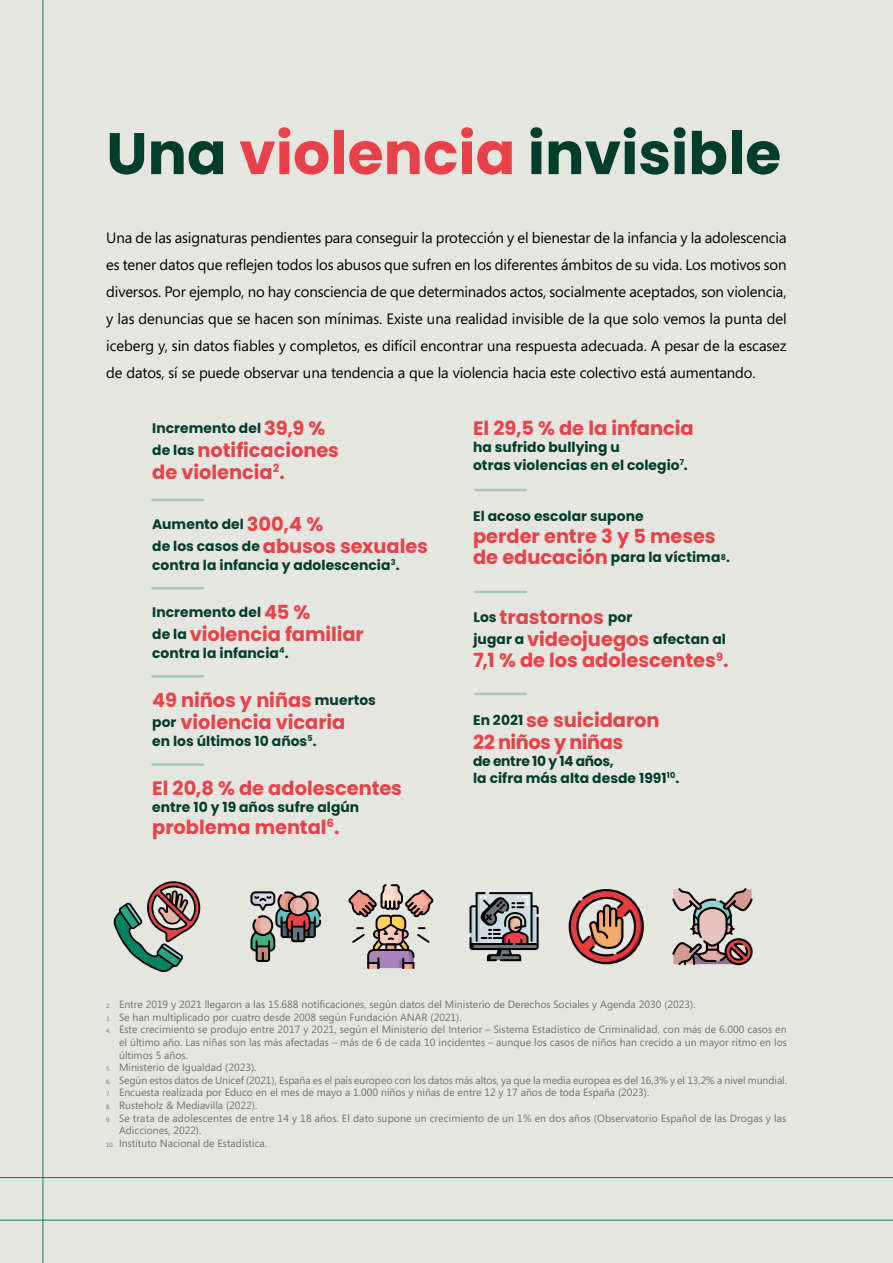
<style>
.page{position:relative;width:893px;height:1263px;background:#e6e6e1}
.page>*{position:absolute;margin:0;border:0;box-sizing:border-box;transform-origin:0 0}
.t1{font:700 58.5px "Poppins";color:#003e2c}
.t2{font:700 19.35px/21.8px "Poppins";letter-spacing:-.005em;color:#e84249}
.t3{font:15px/27px "Segoe";letter-spacing:-.01em;color:#000;text-align:justify}
.t4{font:700 13.8px/17.1px "Poppins";letter-spacing:.005em;color:#003e2b}
.t5{font:10.5px/12.6px "Segoe";color:#706f6f;text-align:justify}
.s1{color:#e84249}
.s2{font-size:19.35px;color:#e84249}
.s3{font-size:13.8px;color:#003e2b}
.s4{font-size:6.15px}
</style>
<div class="page">
<hr style="left:43px;top:0;width:1px;height:1263px;background:#008360">
<hr style="left:0;top:1220px;width:893px;height:1px;background:#008360">
<hr style="left:0;top:1177px;width:893px;height:1px;background:#008360">
<svg style="left:469px;top:892px;width:70px;height:70px;background:#868687"></svg>
<svg style="left:113px;top:881px;width:87px;height:91px"></svg>
<svg style="left:672px;top:888px;width:81px;height:78px"></svg>
<svg style="left:250px;top:891px;width:71px;height:71px"></svg>
<hr style="left:153px;top:499px;width:50px;height:2px;background:#a7c7bb">
<hr style="left:153px;top:587px;width:50px;height:2px;background:#a7c7bb">
<hr style="left:153px;top:675px;width:50px;height:3px;background:#a7c7bb">
<hr style="left:153px;top:763px;width:50px;height:3px;background:#a7c7bb">
<hr style="left:475px;top:489px;width:51px;height:2px;background:#a7c7bb">
<hr style="left:475px;top:591px;width:51px;height:2px;background:#a7c7bb">
<hr style="left:475px;top:693px;width:51px;height:2px;background:#a7c7bb">
<div style="left:402px;top:962px;width:12px;height:7px;border:2px solid #020203"></div>
<div style="left:367px;top:962px;width:12px;height:7px;border:2px solid #020203"></div>
<svg style="left:348px;top:884px;width:86px;height:84px"></svg>
<svg style="left:569px;top:889px;width:75px;height:75px"></svg>
<h1 class="t1" style="left:106px;top:120px;width:676px">Una <span class="s1">violencia</span> invisible</h1>
<p class="t3" style="left:106px;top:224px;width:682px">Una de las asignaturas pendientes para conseguir la protección y el bienestar de la infancia y la adolescencia es tener datos que reflejen todos los abusos que sufren en los diferentes ámbitos de su vida. Los motivos son diversos. Por ejemplo, no hay consciencia de que determinados actos, socialmente aceptados, son violencia, y las denuncias que se hacen son mínimas. Existe una realidad invisible de la que solo vemos la punta del iceberg y, sin datos fiables y completos, es difícil encontrar una respuesta adecuada. A pesar de la escasez de datos, sí se puede observar una tendencia a que la violencia hacia este colectivo está aumentando.</p>
<h3 class="t4" style="left:152px;top:420px;width:175px">Incremento del <span class="s2">39,9 %</span></h3>
<h2 class="t2" style="left:152px;top:439px;width:188px"><span class="s3">de las</span> notificaciones de violencia<sup>2</sup>.</h2>
<h3 class="t4" style="left:152px;top:516px;width:173px">Aumento del <span class="s2">300,4 %</span></h3>
<h2 class="t2" style="left:152px;top:535px;width:277px"><span class="s3">de los casos de</span> abusos sexuales</h2>
<h3 class="t4" style="left:152px;top:557px;width:249px">contra la infancia y adolescencia<sup>3</sup>.</h3>
<h3 class="t4" style="left:152px;top:604px;width:160px">Incremento del <span class="s2">45 %</span></h3>
<h2 class="t2" style="left:152px;top:623px;width:213px"><span class="s3">de la</span> violencia familiar</h2>
<h3 class="t4" style="left:152px;top:644px;width:138px">contra la infancia<sup>4</sup>.</h3>
<h2 class="t2" style="left:152px;top:689px;width:225px">49 niños y niñas <span class="s3">muertos por</span> violencia vicaria</h2>
<h3 class="t4" style="left:152px;top:732px;width:166px">en los últimos 10 años<sup>5</sup>.</h3>
<h2 class="t2" style="left:152px;top:777px;width:251px">El 20,8 % de adolescentes</h2>
<h3 class="t4" style="left:152px;top:798px;width:209px">entre 10 y 19 años sufre algún</h3>
<h2 class="t2" style="left:152px;top:816px;width:189px">problema mental<sup>6</sup>.</h2>
<h2 class="t2" style="left:473px;top:418px;width:222px">El 29,5 % de la infancia</h2>
<h3 class="t4" style="left:473px;top:439px;width:216px">ha sufrido bullying u<br>otras violencias en el colegio<sup>7</sup>.</h3>
<h3 class="t4" style="left:473px;top:508px;width:172px">El acoso escolar supone</h3>
<h2 class="t2" style="left:473px;top:525px;width:244px">perder entre 3 y 5 meses</h2>
<h3 class="t4" style="left:473px;top:549px;width:258px"><span class="s2">de educación</span> para la víctima<sup>8</sup>.</h3>
<h2 class="t2" style="left:473px;top:606px;width:160px"><span class="s3">Los</span> trastornos <span class="s3">por</span></h2>
<h3 class="t4" style="left:473px;top:630px;width:254px">jugar a <span class="s2">videojuegos</span> afectan al</h3>
<h2 class="t2" style="left:473px;top:650px;width:256px">7,1 % de los adolescentes<sup>9</sup>.</h2>
<h2 class="t2" style="left:473px;top:709px;width:188px"><span class="s3">En 2021</span> se suicidaron<br>22 niños y niñas</h2>
<h3 class="t4" style="left:473px;top:753px;width:208px">de entre 10 y 14 años,<br>la cifra más alta desde 1991<sup>10</sup>.</h3>
<p class="t5" style="left:106px;top:998px;width:591px"><span class="s4">2.</span> Entre 2019 y 2021 llegaron a las 15.688 notificaciones, según datos del Ministerio de Derechos Sociales y Agenda 2030 (2023).</p>
<p class="t5" style="left:106px;top:1010px;width:357px"><span class="s4">3.</span> Se han multiplicado por cuatro desde 2008 según Fundación ANAR (2021).</p>
<p class="t5" style="left:119px;top:1023px;width:669px;text-indent:-13px"><span class="s4">4.</span> Este crecimiento se produjo entre 2017 y 2021, según el Ministerio del Interior – Sistema Estadístico de Criminalidad, con más de 6.000 casos en el último año. Las niñas son las más afectadas – más de 6 de cada 10 incidentes – aunque los casos de niños han crecido a un mayor ritmo en los últimos 5 años.</p>
<p class="t5" style="left:106px;top:1061px;width:152px"><span class="s4">5.</span> Ministerio de Igualdad (2023).</p>
<p class="t5" style="left:106px;top:1073px;width:682px"><span class="s4">6.</span> Según estos datos de Unicef (2021), España es el país europeo con los datos más altos, ya que la media europea es del 16,3% y el 13,2% a nivel mundial.</p>
<p class="t5" style="left:106px;top:1086px;width:545px"><span class="s4">7.</span> Encuesta realizada por Educo en el mes de mayo a 1.000 niños y niñas de entre 12 y 17 años de toda España (2023).</p>
<p class="t5" style="left:106px;top:1099px;width:153px"><span class="s4">8.</span> Rusteholz &amp; Mediavilla (2022).</p>
<p class="t5" style="left:119px;top:1111px;width:669px;text-indent:-13px"><span class="s4">9.</span> Se trata de adolescentes de entre 14 y 18 años. El dato supone un crecimiento de un 1% en dos años (Observatorio Español de las Drogas y las<br>Adicciones, 2022).</p>
<p class="t5" style="left:106px;top:1136px;width:162px"><span class="s4">10.</span> Instituto Nacional de Estadística.</p>
</div>
